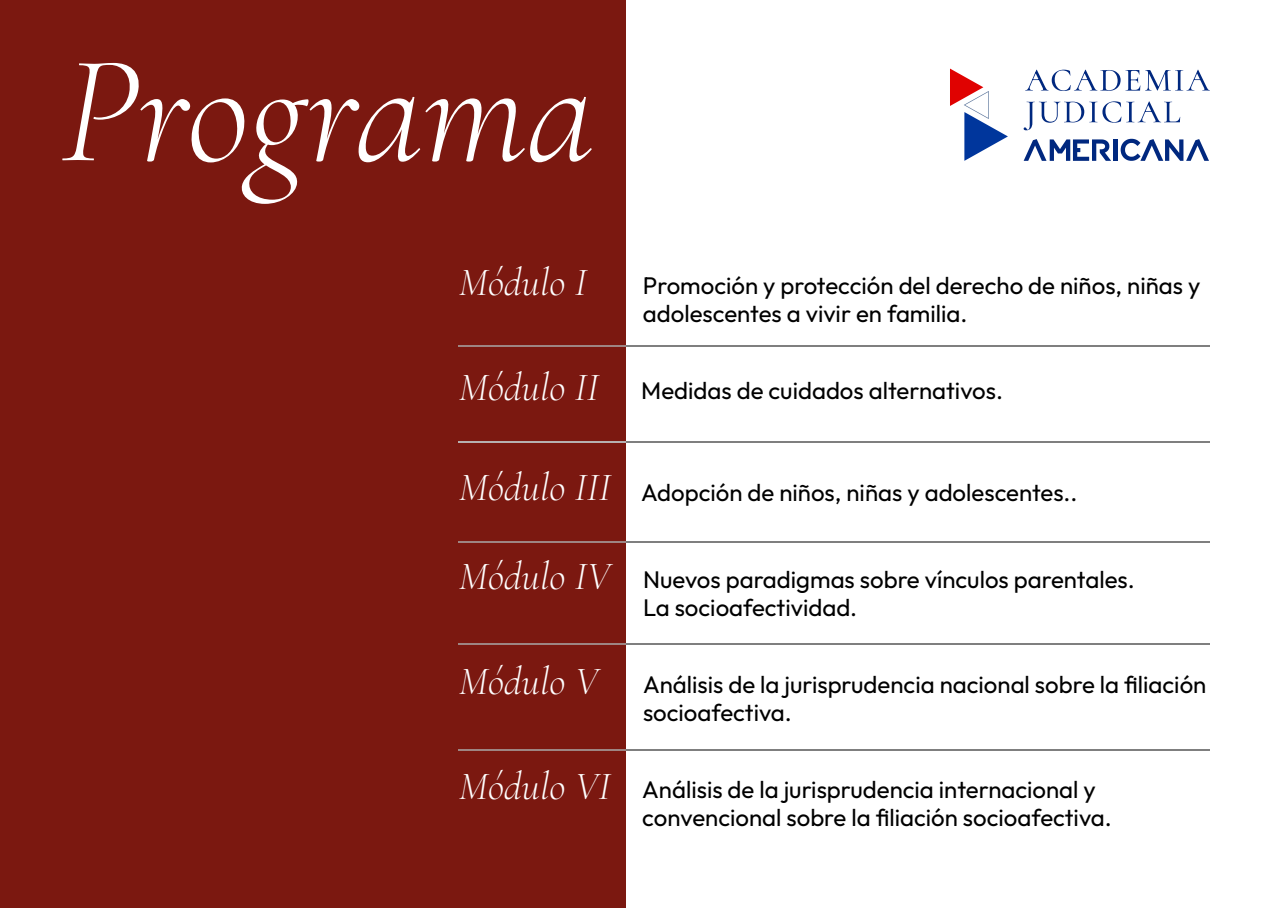
<style>
.page{position:relative;width:1280px;height:908px;background:#fff}
.page>*{position:absolute;margin:0;border:0;box-sizing:border-box;transform-origin:0 0}
.t1{font:italic 300 155px "Cormorant";color:#fff}
.t2{font:italic 300 40px "Cormorant";color:#fff}
.t3{font:24px/27.4px "Outfit";color:#000}
.s1{font-family:"Cormorant";font-weight:300;font-style:italic;font-size:40px;color:#fff}
</style>
<div class="page">
<div style="left:0;top:0;width:626px;height:908px;background:#7b1810"></div>
<hr style="left:458px;top:346px;width:752px;height:1px;background:#000">
<hr style="left:458px;top:346px;width:168px;height:1px;background:#fff">
<hr style="left:458px;top:442px;width:752px;height:1px;background:#000">
<hr style="left:458px;top:542px;width:752px;height:1px;background:#000">
<hr style="left:458px;top:644px;width:752px;height:1px;background:#000">
<hr style="left:458px;top:750px;width:752px;height:1px;background:#000">
<hr style="left:458px;top:442px;width:168px;height:1px;background:#fff">
<hr style="left:458px;top:542px;width:168px;height:1px;background:#fff">
<hr style="left:458px;top:644px;width:168px;height:1px;background:#fff">
<hr style="left:458px;top:750px;width:168px;height:1px;background:#fff">
<div style="left:1113px;top:140px;width:5px;height:21px;background:#00287f"></div>
<svg style="left:1024px;top:139px;width:87px;height:22px"></svg>
<svg style="left:1121px;top:139px;width:88px;height:22px"></svg>
<svg style="left:1025px;top:70px;width:185px;height:21px"></svg>
<svg style="left:1024px;top:101px;width:156px;height:29px"></svg>
<svg style="left:950px;top:69px;width:58px;height:92px"></svg>
<h1 class="t1" style="left:61px;top:20px;width:535px">Programa</h1>
<h2 class="t2" style="left:459px;top:259px;width:129px">Módulo I</h2>
<p class="t3" style="left:643px;top:273px;width:559px">Promoción y protección del derecho de niños, niñas y adolescentes a vivir en familia.</p>
<p class="t3" style="left:459px;top:378px;width:546px"><span class="s1">Módulo II</span> Medidas de cuidados alternativos.</p>
<p class="t3" style="left:459px;top:480px;width:620px"><span class="s1">Módulo III</span> Adopción de niños, niñas y adolescentes..</p>
<p class="t3" style="left:643px;top:567px;width:493px;text-indent:-184px"><span class="s1">Módulo IV</span> Nuevos paradigmas sobre vínculos parentales.<br>La socioafectividad.</p>
<p class="t3" style="left:643px;top:672px;width:565px;text-indent:-184px"><span class="s1">Módulo V</span> Análisis de la jurisprudencia nacional sobre la filiación socioafectiva.</p>
<p class="t3" style="left:642px;top:777px;width:471px;text-indent:-183px"><span class="s1">Módulo VI</span> Análisis de la jurisprudencia internacional y convencional sobre la filiación socioafectiva.</p>
</div>
